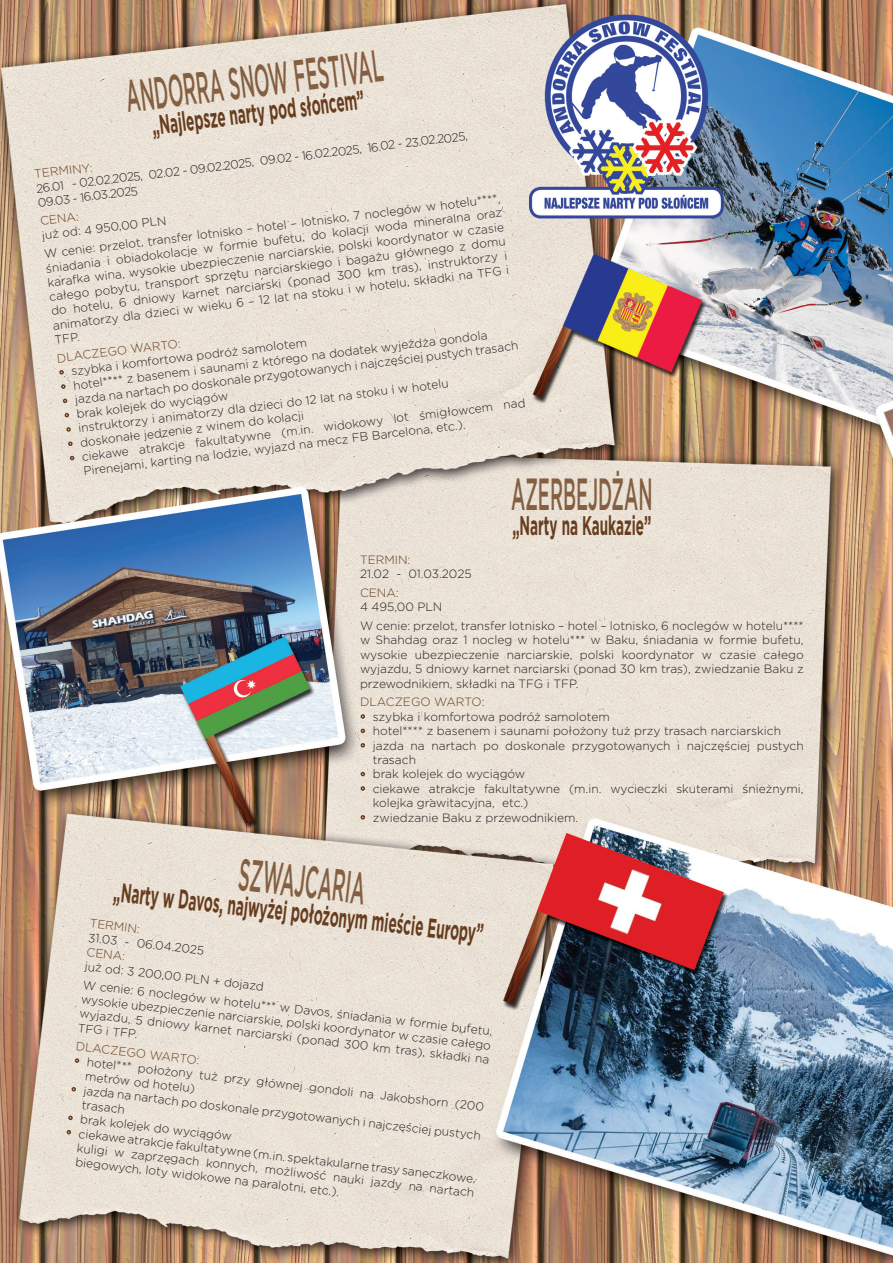
<style>
.page{position:relative;width:893px;height:1263px;background:#fff}
.page>*{position:absolute;margin:0;border:0;box-sizing:border-box;transform-origin:0 0}
.txt_glowny{font:500 45px "Gotham";color:#845f41;scale:.4 1}
.txt_glowny-2{font:700 27px "Gotham";color:#673d1e;scale:.5 1}
.txt_glowny-3{font:300 12px/14.4px "Gotham";color:#231f20}
.txt_glowny-4{font:300 12px "Gotham";color:#673d1e}
</style>
<div class="page">
<img style="left:0;top:0;width:893px;height:1263px">
<svg style="left:59px;top:370px;width:5px;height:5px"></svg>
<svg style="left:61px;top:384px;width:5px;height:5px"></svg>
<svg style="left:63px;top:398px;width:4px;height:5px"></svg>
<svg style="left:64px;top:413px;width:5px;height:4px"></svg>
<svg style="left:66px;top:427px;width:5px;height:5px"></svg>
<svg style="left:68px;top:441px;width:5px;height:5px"></svg>
<svg style="left:70px;top:456px;width:4px;height:4px"></svg>
<svg style="left:361px;top:714px;width:4px;height:5px"></svg>
<svg style="left:361px;top:729px;width:4px;height:4px"></svg>
<svg style="left:361px;top:743px;width:4px;height:4px"></svg>
<svg style="left:361px;top:772px;width:4px;height:4px"></svg>
<svg style="left:361px;top:786px;width:4px;height:5px"></svg>
<svg style="left:361px;top:815px;width:4px;height:4px"></svg>
<svg style="left:75px;top:1058px;width:4px;height:5px"></svg>
<svg style="left:71px;top:1087px;width:5px;height:4px"></svg>
<svg style="left:68px;top:1115px;width:5px;height:5px"></svg>
<svg style="left:67px;top:1130px;width:4px;height:4px"></svg>
<p class="txt_glowny" style="left:122px;top:67px;width:648px;rotate:-7deg">ANDORRA SNOW FESTIVAL</p>
<p class="txt_glowny-2" style="left:150px;top:108px;width:429px;rotate:-7deg">„Najlepsze narty pod słońcem”</p>
<p class="txt_glowny-3" style="left:35px;top:181px;width:436px;rotate:-7deg">26.01 - 02.02.2025, 02.02 - 09.02.2025, 09.02 - 16.02.2025, 16.02 - 23.02.2025,<br>09.03 - 16.03.2025</p>
<p class="txt_glowny-4" style="left:39px;top:214px;width:40px;rotate:-7deg">CENA:</p>
<p class="txt_glowny-4" style="left:33px;top:167px;width:60px;rotate:-7deg">TERMINY:</p>
<p class="txt_glowny-3" style="left:43px;top:247px;width:461px;text-align:justify;rotate:-7deg">W cenie: przelot, transfer lotnisko – hotel – lotnisko, 7 noclegów w hotelu****, śniadania i obiadokolacje w formie bufetu, do kolacji woda mineralna oraz karafka wina, wysokie ubezpieczenie narciarskie, polski koordynator w czasie całego pobytu, transport sprzętu narciarskiego i bagażu głównego z domu do hotelu, 6 dniowy karnet narciarski (ponad 300 km tras), instruktorzy i animatorzy dla dzieci w wieku 6 – 12 lat na stoku i w hotelu, składki na TFG i TFP.</p>
<p class="txt_glowny-3" style="left:41px;top:228px;width:127px;rotate:-7deg">już od: 4 950,00 PLN</p>
<p class="txt_glowny-3" style="left:72px;top:378px;width:419px;rotate:-7deg">hotel**** z basenem i saunami z którego na dodatek wyjeżdża gondola</p>
<p class="txt_glowny-4" style="left:56px;top:351px;width:126px;rotate:-7deg">DLACZEGO WARTO:</p>
<p class="txt_glowny-3" style="left:71px;top:364px;width:239px;rotate:-7deg">szybka i komfortowa podróż samolotem</p>
<p class="txt_glowny-3" style="left:74px;top:392px;width:448px;rotate:-7deg">jazda na nartach po doskonale przygotowanych i najczęściej pustych trasach</p>
<p class="txt_glowny-3" style="left:78px;top:421px;width:374px;rotate:-7deg">instruktorzy i animatorzy dla dzieci do 12 lat na stoku i w hotelu</p>
<p class="txt_glowny-3" style="left:76px;top:406px;width:154px;rotate:-7deg">brak kolejek do wyciągów</p>
<p class="txt_glowny-3" style="left:81px;top:449px;width:448px;rotate:-7deg">ciekawe atrakcje fakultatywne (m.in. widokowy lot śmigłowcem nad<br>Pirenejami, karting na lodzie, wyjazd na mecz FB Barcelona, etc.).</p>
<p class="txt_glowny-3" style="left:79px;top:435px;width:227px;rotate:-7deg">doskonałe jedzenie z winem do kolacji</p>
<p class="txt_glowny" style="left:511px;top:465px;width:355px">AZERBEJDŻAN</p>
<p class="txt_glowny-2" style="left:512px;top:508px;width:280px">„Narty na Kaukazie”</p>
<p class="txt_glowny-4" style="left:360px;top:552px;width:52px">TERMIN:</p>
<p class="txt_glowny-3" style="left:360px;top:567px;width:113px">21.02 - 01.03.2025</p>
<p class="txt_glowny-4" style="left:360px;top:585px;width:40px">CENA:</p>
<p class="txt_glowny-3" style="left:360px;top:600px;width:84px">4 495,00 PLN</p>
<p class="txt_glowny-3" style="left:360px;top:618px;width:445px;text-align:justify">W cenie: przelot, transfer lotnisko – hotel – lotnisko, 6 noclegów w hotelu**** w Shahdag oraz 1 nocleg w hotelu*** w Baku, śniadania w formie bufetu, wysokie ubezpieczenie narciarskie, polski koordynator w czasie całego wyjazdu, 5 dniowy karnet narciarski (ponad 30 km tras), zwiedzanie Baku z przewodnikiem, składki na TFG i TFP.</p>
<p class="txt_glowny-4" style="left:360px;top:694px;width:126px">DLACZEGO WARTO:</p>
<p class="txt_glowny-3" style="left:373px;top:709px;width:239px">szybka i komfortowa podróż samolotem</p>
<p class="txt_glowny-3" style="left:373px;top:723px;width:410px">hotel**** z basenem i saunami położony tuż przy trasach narciarskich</p>
<p class="txt_glowny-3" style="left:373px;top:738px;width:432px">jazda na nartach po doskonale przygotowanych i najczęściej pustych trasach</p>
<p class="txt_glowny-3" style="left:373px;top:766px;width:154px">brak kolejek do wyciągów</p>
<p class="txt_glowny-3" style="left:373px;top:781px;width:432px">ciekawe atrakcje fakultatywne (m.in. wycieczki skuterami śnieżnymi, kolejka grawitacyjna, etc.)</p>
<p class="txt_glowny-3" style="left:373px;top:810px;width:207px">zwiedzanie Baku z przewodnikiem.</p>
<p class="txt_glowny" style="left:242px;top:845px;width:319px;rotate:6deg">SZWAJCARIA</p>
<p class="txt_glowny-2" style="left:116px;top:875px;width:745px;rotate:6deg">„Narty w Davos, najwyżej położonym mieście Europy”</p>
<p class="txt_glowny-4" style="left:91px;top:916px;width:52px;rotate:6deg">TERMIN:</p>
<p class="txt_glowny-3" style="left:89px;top:930px;width:118px;rotate:6deg">31.03 - 06.04.2025</p>
<p class="txt_glowny-4" style="left:87px;top:944px;width:40px;rotate:6deg">CENA:</p>
<p class="txt_glowny-3" style="left:86px;top:959px;width:181px;rotate:6deg">już od: 3 200,00 PLN + dojazd</p>
<p class="txt_glowny-3" style="left:83px;top:979px;width:414px;text-align:justify;rotate:6deg">W cenie: 6 noclegów w hotelu*** w Davos, śniadania w formie bufetu, wysokie ubezpieczenie narciarskie, polski koordynator w czasie całego wyjazdu, 5 dniowy karnet narciarski (ponad 300 km tras), składki na</p>
<p class="txt_glowny-3" style="left:79px;top:1020px;width:61px;rotate:6deg">TFG i TFP.</p>
<p class="txt_glowny-4" style="left:77px;top:1039px;width:126px;rotate:6deg">DLACZEGO WARTO:</p>
<p class="txt_glowny-3" style="left:87px;top:1056px;width:401px;line-height:13.2px;rotate:6deg">hotel*** położony tuż przy głównej gondoli na Jakobshorn (200 metrów od hotelu)</p>
<p class="txt_glowny-3" style="left:84px;top:1085px;width:401px;line-height:12.8px;rotate:6deg">jazda na nartach po doskonale przygotowanych i najczęściej pustych trasach</p>
<p class="txt_glowny-3" style="left:81px;top:1112px;width:154px;rotate:6deg">brak kolejek do wyciągów</p>
<p class="txt_glowny-3" style="left:79px;top:1127px;width:401px;text-align:justify;rotate:6deg">ciekawe atrakcje fakultatywne (m.in. spektakularne trasy saneczkowe, kuligi w zaprzęgach konnych, możliwość nauki jazdy na nartach biegowych, loty widokowe na paralotni, etc.).</p>
</div>
